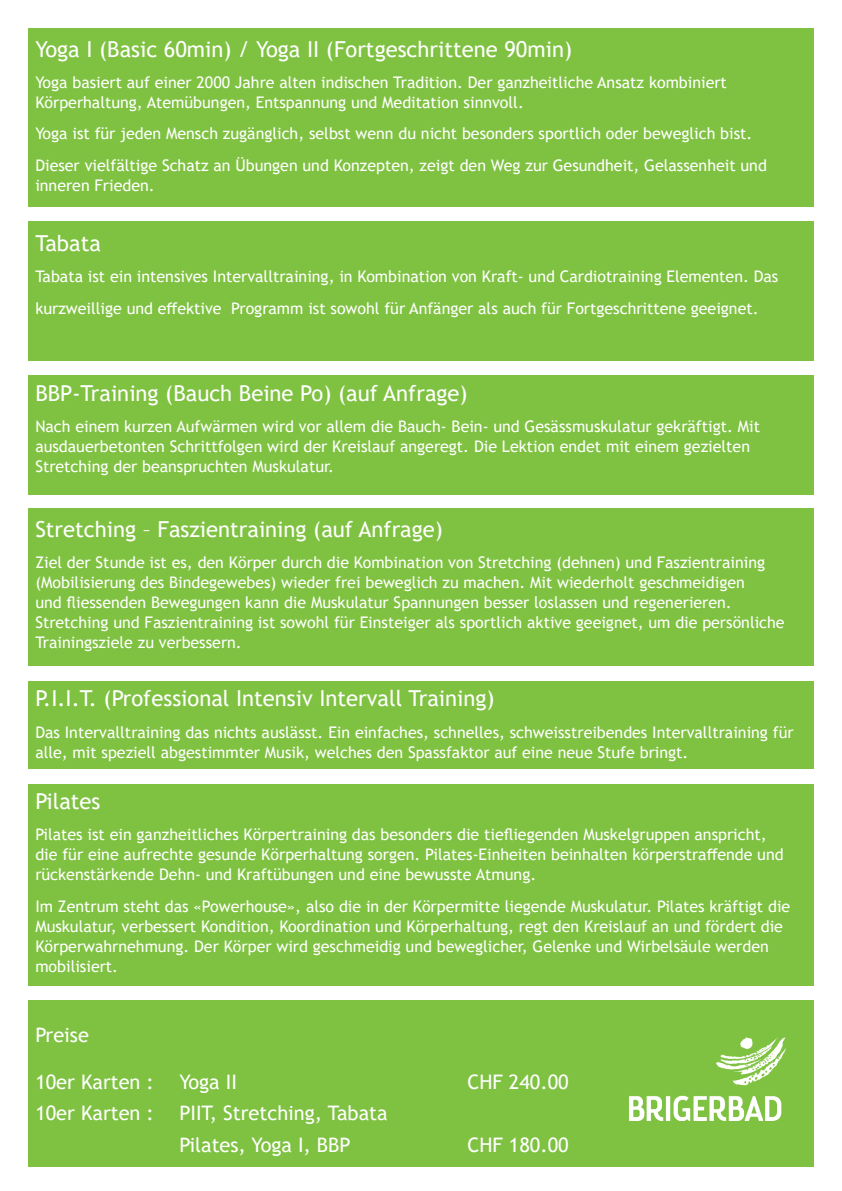
<style>
.page{position:relative;width:842px;height:1191px;background:#fff}
.page>*{position:absolute;margin:0;border:0;box-sizing:border-box;transform-origin:0 0}
.t1{font:36px "Trebuchet MS";color:#fff}
.Trebuchet_11{font:22px "Trebuchet MS";color:#fff}
.Trebuchet_11-2{font:20px "Trebuchet MS";color:#fff}
.Trebuchet_11-3{font:16px/20px "Trebuchet MS";color:#fff}
</style>
<div class="page">
<div style="left:28px;top:28px;width:786px;height:179px;background:#7fc241"></div>
<div style="left:28px;top:221px;width:786px;height:140px;background:#7fc241"></div>
<div style="left:28px;top:375px;width:786px;height:119px;background:#7fc241"></div>
<div style="left:28px;top:508px;width:786px;height:158px;background:#7fc241"></div>
<div style="left:28px;top:681px;width:786px;height:87px;background:#7fc241"></div>
<div style="left:28px;top:784px;width:786px;height:201px;background:#7fc241"></div>
<div style="left:28px;top:1000px;width:786px;height:166px;background:#7fc241"></div>
<img style="left:629px;top:1037px;width:156px;height:83px">
<p class="Trebuchet_11" style="left:35px;top:35px;width:538px">Yoga I (Basic 60min) / Yoga II (Fortgeschrittene 90min)</p>
<p class="Trebuchet_11-3" style="left:35px;top:72px;width:693px">Yoga basiert auf einer 2000 Jahre alten indischen Tradition. Der ganzheitliche Ansatz kombiniert<br>Körperhaltung, Atemübungen, Entspannung und Meditation sinnvoll.</p>
<p class="Trebuchet_11-3" style="left:35px;top:123px;width:719px">Yoga ist für jeden Mensch zugänglich, selbst wenn du nicht besonders sportlich oder beweglich bist.</p>
<p class="Trebuchet_11-3" style="left:35px;top:155px;width:733px">Dieser vielfältige Schatz an Übungen und Konzepten, zeigt den Weg zur Gesundheit, Gelassenheit und inneren Frieden.</p>
<p class="t1" style="left:54px;top:37px;width:78px">Infos</p>
<p class="Trebuchet_11" style="left:35px;top:229px;width:67px">Tabata</p>
<p class="Trebuchet_11-3" style="left:35px;top:260px;width:745px;line-height:32px">Tabata ist ein intensives Intervalltraining, in Kombination von Kraft- und Cardiotraining Elementen. Das kurzweillige und effektive Programm ist sowohl für Anfänger als auch für Fortgeschrittene geeignet.</p>
<p class="Trebuchet_11" style="left:35px;top:379px;width:434px">BBP-Training (Bauch Beine Po) (auf Anfrage)</p>
<p class="Trebuchet_11-3" style="left:35px;top:416px;width:726px">Nach einem kurzen Aufwärmen wird vor allem die Bauch- Bein- und Gesässmuskulatur gekräftigt. Mit ausdauerbetonten Schrittfolgen wird der Kreislauf angeregt. Die Lektion endet mit einem gezielten<br>Stretching der beanspruchten Muskulatur.</p>
<p class="Trebuchet_11" style="left:35px;top:515px;width:409px">Stretching – Faszientraining (auf Anfrage)</p>
<p class="Trebuchet_11-3" style="left:35px;top:552px;width:751px">Ziel der Stunde ist es, den Körper durch die Kombination von Stretching (dehnen) und Faszientraining (Mobilisierung des Bindegewebes) wieder frei beweglich zu machen. Mit wiederholt geschmeidigen<br>und fliessenden Bewegungen kann die Muskulatur Spannungen besser loslassen und regenerieren.<br>Stretching und Faszientraining ist sowohl für Einsteiger als sportlich aktive geeignet, um die persönliche Trainingsziele zu verbessern.</p>
<p class="Trebuchet_11" style="left:35px;top:684px;width:461px">P.I.I.T. (Professional Intensiv Intervall Training)</p>
<p class="Trebuchet_11-3" style="left:35px;top:722px;width:760px">Das Intervalltraining das nichts auslässt. Ein einfaches, schnelles, schweisstreibendes Intervalltraining für alle, mit speziell abgestimmter Musik, welches den Spassfaktor auf eine neue Stufe bringt.</p>
<p class="Trebuchet_11" style="left:35px;top:787px;width:67px">Pilates</p>
<p class="Trebuchet_11-3" style="left:35px;top:824px;width:750px">Pilates ist ein ganzheitliches Körpertraining das besonders die tiefliegenden Muskelgruppen anspricht, die für eine aufrechte gesunde Körperhaltung sorgen. Pilates-Einheiten beinhalten körperstraffende und rückenstärkende Dehn- und Kraftübungen und eine bewusste Atmung.</p>
<p class="Trebuchet_11-3" style="left:35px;top:896px;width:756px">Im Zentrum steht das «Powerhouse», also die in der Körpermitte liegende Muskulatur. Pilates kräftigt die Muskulatur, verbessert Kondition, Koordination und Körperhaltung, regt den Kreislauf an und fördert die Körperwahrnehmung. Der Körper wird geschmeidig und beweglicher, Gelenke und Wirbelsäule werden mobilisiert.</p>
<p class="Trebuchet_11-2" style="left:35px;top:1022px;width:55px">Preise</p>
<p class="Trebuchet_11-2" style="left:35px;top:1069px;width:120px">10er Karten :</p>
<p class="Trebuchet_11-2" style="left:179px;top:1069px;width:59px">Yoga II</p>
<p class="Trebuchet_11-2" style="left:467px;top:1069px;width:103px">CHF 240.00</p>
<p class="Trebuchet_11-2" style="left:35px;top:1100px;width:120px">10er Karten :</p>
<p class="Trebuchet_11-2" style="left:179px;top:1100px;width:210px">PIIT, Stretching, Tabata</p>
<p class="Trebuchet_11-2" style="left:179px;top:1132px;width:173px">Pilates, Yoga I, BBP</p>
<p class="Trebuchet_11-2" style="left:467px;top:1132px;width:103px">CHF 180.00</p>
</div>
